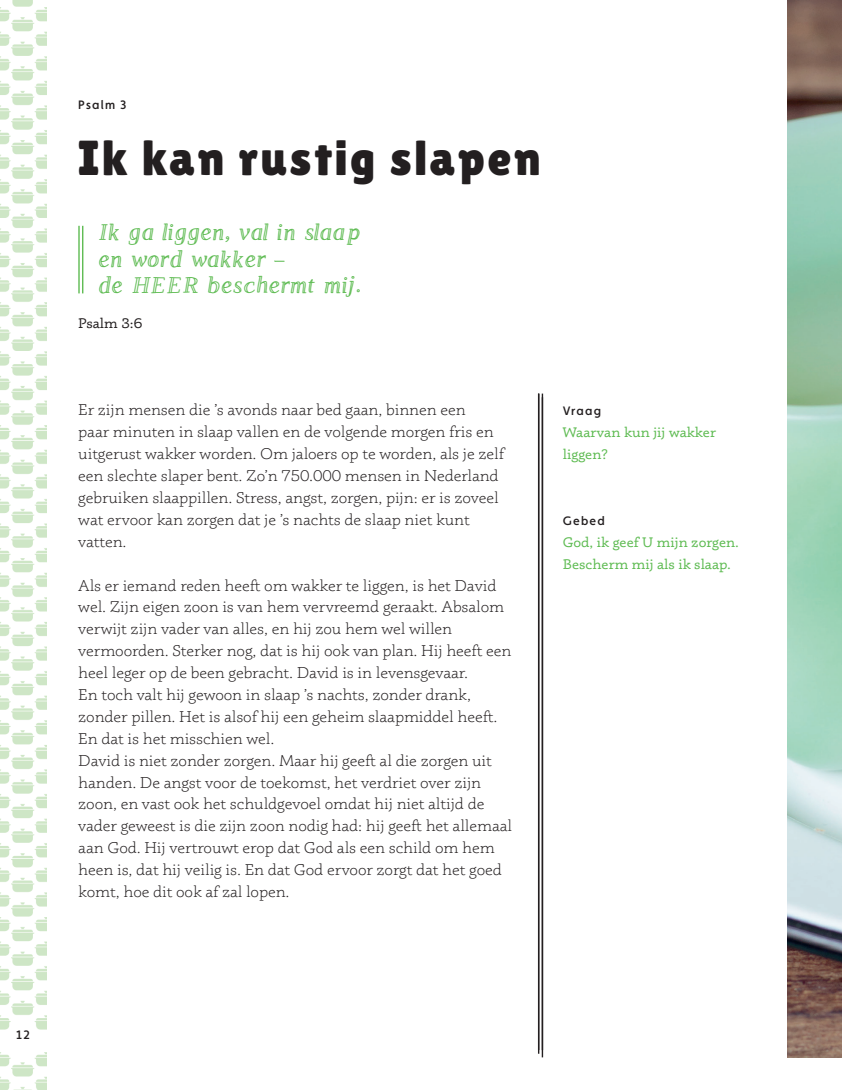
<style>
.page{position:relative;width:842px;height:1090px;background:#fff}
.page>*{position:absolute;margin:0;border:0;box-sizing:border-box;transform-origin:0 0}
.t1{font:49px "Lilita One";letter-spacing:.05em;color:#231f20}
.t2{font:22.75px/26.2px "Lestrade";color:#5ebb52}
.t3{font:300 15.75px/21.9px "Phoreus Cherokee";letter-spacing:-.01em;color:#231f20}
.t4{font:14px/21.9px "Phoreus Cherokee";color:#5ebb52}
.t5{font:14px "Phoreus Cherokee";color:#231f20}
.t6{font:500 12.25px "Faricy New";letter-spacing:.1em;color:#231f20}
</style>
<div class="page">
<img style="left:788px;top:0;width:54px;height:1057px">
<hr style="left:542px;top:393px;width:1px;height:656px;background:#231f20">
<svg style="left:274px;top:260px;width:11px;height:2px"></svg>
<hr style="left:538px;top:393px;width:1px;height:660px;background:#231f20">
<hr style="left:542px;top:397px;width:1px;height:660px;background:#231f20">
<hr style="left:82px;top:226px;width:1px;height:67px;background:#5ebb52">
<hr style="left:78px;top:226px;width:2px;height:67px;background:#5ebb52">
<img style="left:0;top:0;width:47px;height:1089px">
<p class="t6" style="left:78px;top:97px;width:50px">Psalm 3</p>
<h1 class="t1" style="left:78px;top:129px;width:464px">Ik kan rustig slapen</h1>
<h2 class="t2" style="left:98px;top:218px;width:264px">Ik ga liggen, val in slaap en word wakker<br>de HEER beschermt mij.</h2>
<p class="t5" style="left:78px;top:315px;width:66px">Psalm 3:6</p>
<p class="t3" style="left:78px;top:399px;width:427px">Er zijn mensen die ’s avonds naar bed gaan, binnen een<br>paar minuten in slaap vallen en de volgende morgen fris en uitgerust wakker worden. Om jaloers op te worden, als je zelf een slechte slaper bent. Zo’n 750.000 mensen in Nederland gebruiken slaappillen. Stress, angst, zorgen, pijn: er is zoveel wat ervoor kan zorgen dat je ’s nachts de slaap niet kunt vatten.</p>
<p class="t3" style="left:78px;top:574px;width:435px">Als er iemand reden heeft om wakker te liggen, is het David wel. Zijn eigen zoon is van hem vervreemd geraakt. Absalom verwijt zijn vader van alles, en hij zou hem wel willen vermoorden. Sterker nog, dat is hij ook van plan. Hij heeft een heel leger op de been gebracht. David is in levensgevaar.<br>En toch valt hij gewoon in slaap ’s nachts, zonder drank, zonder pillen. Het is alsof hij een geheim slaapmiddel heeft.<br>En dat is het misschien wel.<br>David is niet zonder zorgen. Maar hij geeft al die zorgen uit handen. De angst voor de toekomst, het verdriet over zijn zoon, en vast ook het schuldgevoel omdat hij niet altijd de vader geweest is die zijn zoon nodig had: hij geeft het allemaal aan God. Hij vertrouwt erop dat God als een schild om hem heen is, dat hij veilig is. En dat God ervoor zorgt dat het goed komt, hoe dit ook af zal lopen.</p>
<p class="t6" style="left:563px;top:404px;width:40px">Vraag</p>
<p class="t4" style="left:563px;top:421px;width:155px">Waarvan kun jij wakker liggen?</p>
<p class="t6" style="left:563px;top:513px;width:44px">Gebed</p>
<p class="t4" style="left:563px;top:531px;width:178px">God, ik geef U mijn zorgen.<br>Bescherm mij als ik slaap.</p>
<p class="t6" style="left:16px;top:1027px;width:15px">12</p>
</div>
